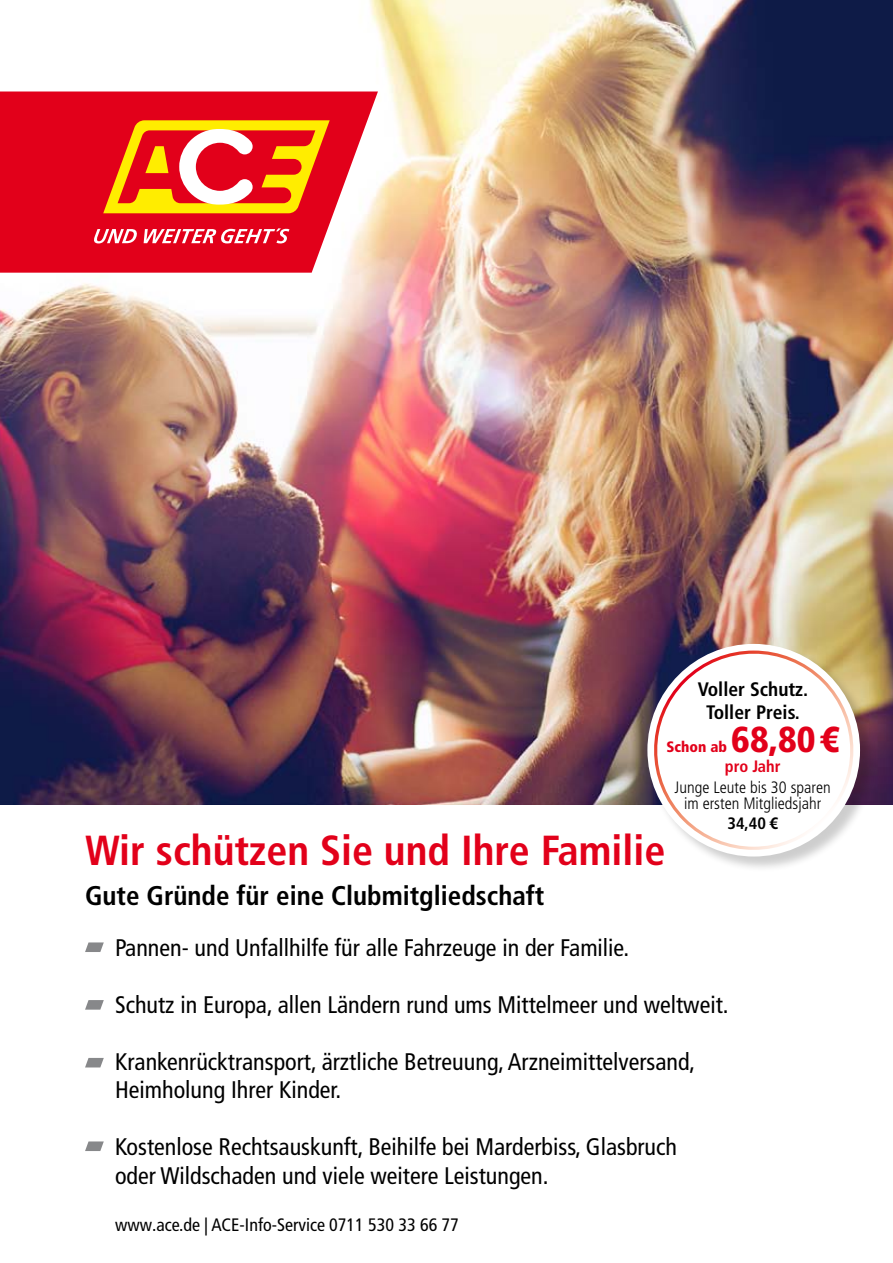
<style>
.page{position:relative;width:893px;height:1263px;background:#fff}
.page>*{position:absolute;margin:0;border:0;box-sizing:border-box;transform-origin:0 0}
.t1{font:700 condensed 42px "Frutiger LT Pro";color:#e2001a}
.t2{font:900 condensed 36px "Frutiger LT Pro";color:#e2001a}
.t3{font:700 condensed 27px "Frutiger LT Pro";color:#000}
.t4{font:condensed 24px/28.5px "Frutiger LT Pro";color:#000}
.t5{font:700 condensed 19.5px/23.4px "Frutiger LT Pro";color:#000;text-align:center}
.t6{font:condensed 18px "Frutiger LT Pro";color:#000}
.t7{font:300 condensed 16.5px/16.5px "Frutiger LT Pro";color:#000;text-align:center}
.t8{font:700 condensed 16.5px "Frutiger LT Pro";color:#e2001a}
.t9{font:700 condensed 16.5px "Frutiger LT Pro";color:#000}
.t10{font:900 condensed 15px "Frutiger LT Pro";color:#e2001a}
</style>
<div class="page">
<img style="left:0;top:0;width:893px;height:804px">
<svg style="left:85px;top:942px;width:19px;height:10px"></svg>
<svg style="left:85px;top:1000px;width:19px;height:10px"></svg>
<svg style="left:85px;top:1058px;width:19px;height:9px"></svg>
<svg style="left:85px;top:1141px;width:19px;height:10px"></svg>
<svg style="left:0;top:91px;width:378px;height:182px;background:#e52338"></svg>
<svg style="left:103px;top:120px;width:227px;height:93px;background:#ef6f2c"></svg>
<svg style="left:94px;top:229px;width:43px;height:14px"></svg>
<svg style="left:144px;top:228px;width:145px;height:15px"></svg>
<div style="left:648px;top:644px;width:229px;height:229px;background:#000;opacity:.2"></div>
<svg style="left:644px;top:644px;width:219px;height:215px"></svg>
<p class="t5" style="left:698px;top:677px;width:112px">Voller Schutz.<br>Toller Preis.</p>
<p class="t10" style="left:667px;top:738px;width:62px">Schon ab</p>
<h2 class="t2" style="left:731px;top:718px;width:109px">68,80€</h2>
<p class="t8" style="left:725px;top:756px;width:57px">pro Jahr</p>
<p class="t7" style="left:675px;top:779px;width:158px">Junge Leute bis 30 sparen im ersten Mitgliedsjahr</p>
<p class="t9" style="left:727px;top:813px;width:52px">34,40 €</p>
<h1 class="t1" style="left:85px;top:825px;width:582px">Wir schützen Sie und Ihre Familie</h1>
<p class="t3" style="left:85px;top:879px;width:461px">Gute Gründe für eine Clubmitgliedschaft</p>
<p class="t4" style="left:115px;top:933px;width:516px">Pannen- und Unfallhilfe für alle Fahrzeuge in der Familie.</p>
<p class="t4" style="left:115px;top:990px;width:615px">Schutz in Europa, allen Ländern rund ums Mittelmeer und weltweit.</p>
<p class="t4" style="left:115px;top:1047px;width:582px">Krankenrücktransport, ärztliche Betreuung, Arzneimittelversand,<br>Heimholung Ihrer Kinder.</p>
<p class="t4" style="left:115px;top:1133px;width:564px">Kostenlose Rechtsauskunft, Beihilfe bei Marderbiss, Glasbruch oder Wildschaden und viele weitere Leistungen.</p>
<p class="t6" style="left:115px;top:1214px;width:345px">www.ace.de | ACE-Info-Service 0711 530 33 66 77</p>
</div>
